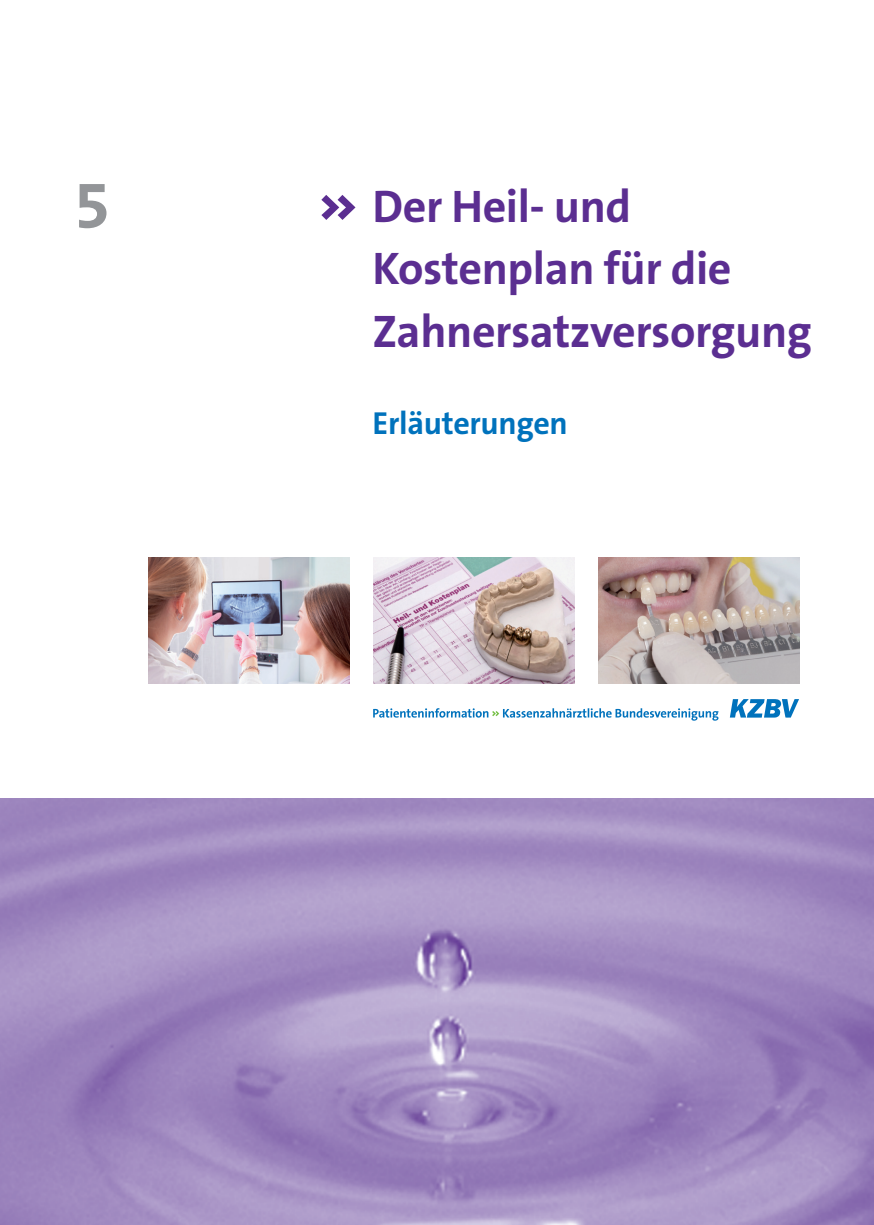
<style>
.page{position:relative;width:874px;height:1225px;background:#fff}
.page>*{position:absolute;margin:0;border:0;box-sizing:border-box;transform-origin:0 0}
.t1{font:700 66.8px "The Sans B Plus W7";color:#939598}
.t2{font:700 46px/62.2px "The Sans B Plus W7";letter-spacing:-.01em;color:#5b2e91}
.t3{font:700 32px "The Sans B Plus W7";letter-spacing:-.01em;color:#0072bc}
</style>
<div class="page">
<img style="left:149px;top:557px;width:200px;height:126px">
<img style="left:373px;top:557px;width:201px;height:126px">
<img style="left:598px;top:557px;width:200px;height:126px">
<img style="left:0;top:798px;width:873px;height:427px">
<svg style="left:373px;top:708px;width:345px;height:12px"></svg>
<svg style="left:321px;top:195px;width:34px;height:25px"></svg>
<svg style="left:730px;top:699px;width:68px;height:18px"></svg>
<h1 class="t1" style="left:74px;top:162px;width:38px">5</h1>
<p class="t2" style="left:372px;top:176px;width:440px">Der Heil- und<br>Kostenplan für die<br>Zahnersatzversorgung</p>
<p class="t3" style="left:372px;top:402px;width:197px">Erläuterungen</p>
</div>
